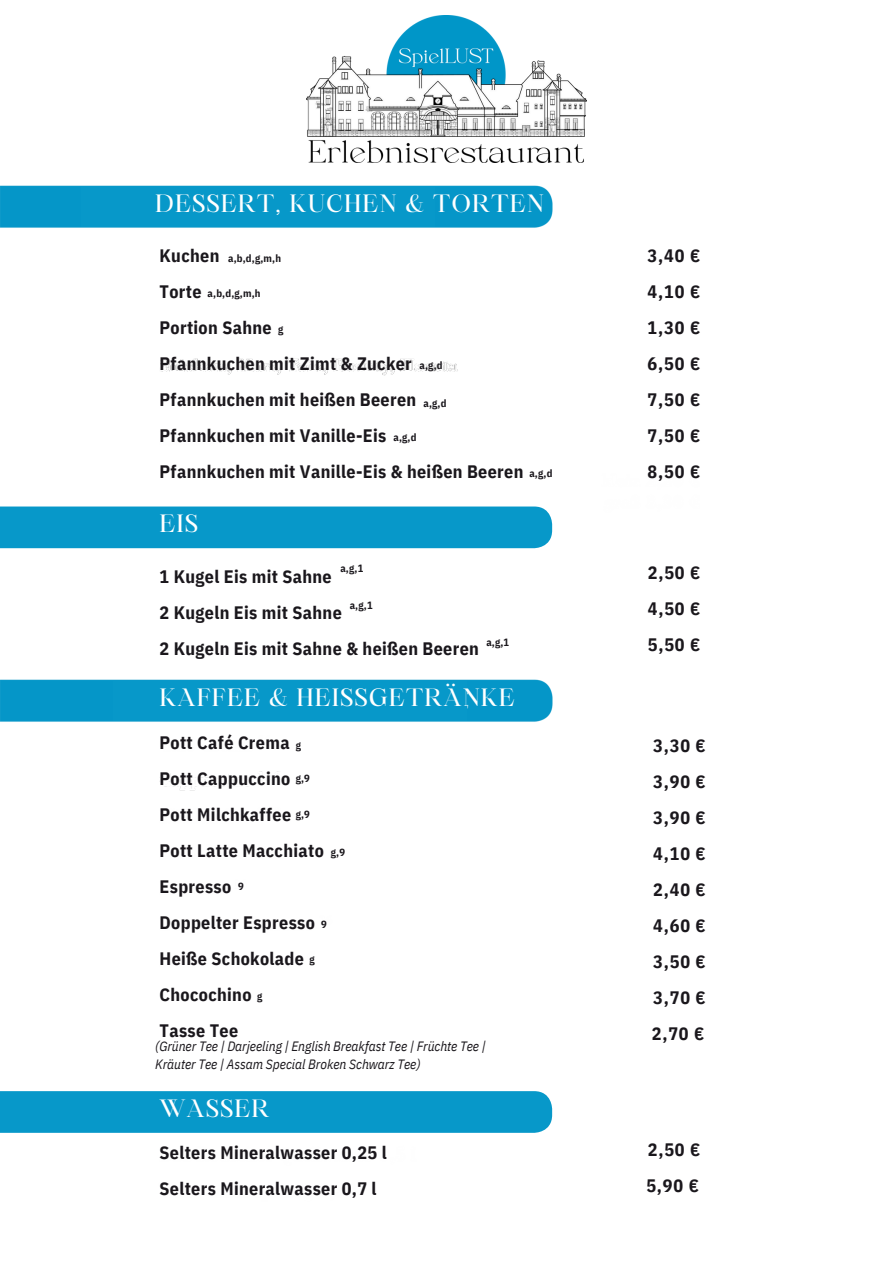
<style>
.page{position:relative;width:894px;height:1264px;background:#fff}
.page>*{position:absolute;margin:0;border:0;box-sizing:border-box;transform-origin:0 0}
.t1{font:24px "Maharlika";letter-spacing:.04em;color:#fff}
.t2{font:700 18px/36px "IBM Plex Sans Cond";letter-spacing:.02em;color:#1a171c}
.t3{font:italic 13.5px/18px "IBM Plex Sans Cond";letter-spacing:-.005em;color:#1a171c}
.t4{font:700 10.5px "IBM Plex Sans Cond";color:#1a171c}
</style>
<div class="page">
<img style="left:160px;top:358px;width:298px;height:18px">
<svg style="left:0;top:1091px;width:552px;height:41px;background:#0c9aca"></svg>
<img style="left:0;top:185px;width:553px;height:43px">
<img style="left:0;top:679px;width:553px;height:43px">
<div style="left:81px;top:187px;width:353px;height:39px;background:#0798c9"></div>
<div style="left:113px;top:681px;width:354px;height:40px;background:#0798c9"></div>
<div style="left:69px;top:1092px;width:354px;height:39px;background:#0798c9"></div>
<img style="left:306px;top:15px;width:280px;height:148px">
<svg style="left:0;top:506px;width:552px;height:42px;background:#119ccb"></svg>
<div style="left:69px;top:507px;width:354px;height:40px;background:#0798c9"></div>
<p class="t1" style="left:155px;top:194px;width:390px">DESSERT, KUCHEN &amp; TORTEN</p>
<p class="t2" style="left:159px;top:237px;width:365px">Kuchen<br>Torte<br>Portion Sahne<br>Pfannkuchen mit Zimt &amp; Zucker<br>Pfannkuchen mit heißen Beeren<br>Pfannkuchen mit Vanille-Eis<br>Pfannkuchen mit Vanille-Eis &amp; heißen Beeren</p>
<p class="t2" style="left:647px;top:237px;width:54px;text-align:justify">3,40 € 4,10 € 1,30 € 6,50 € 7,50 € 7,50 € 8,50 €</p>
<p class="t4" style="left:228px;top:251px;width:54px">a,b,d,g,m,h</p>
<p class="t4" style="left:207px;top:286px;width:54px">a,b,d,g,m,h</p>
<h2 class="t4" style="left:278px;top:322px;width:7px">g</h2>
<p class="t4" style="left:419px;top:358px;width:25px">a,g,d</p>
<p class="t4" style="left:423px;top:396px;width:25px">a,g,d</p>
<p class="t4" style="left:393px;top:430px;width:25px">a,g,d</p>
<p class="t4" style="left:529px;top:466px;width:25px">a,g,d</p>
<h4 class="t1" style="left:159px;top:514px;width:40px">EIS</h4>
<h2 class="t4" style="left:340px;top:561px;width:24px">a,g,1</h2>
<p class="t4" style="left:349px;top:598px;width:24px">a,g,1</p>
<p class="t2" style="left:159px;top:558px;width:321px">1 Kugel Eis mit Sahne<br>2 Kugeln Eis mit Sahne<br>2 Kugeln Eis mit Sahne &amp; heißen Beeren</p>
<p class="t2" style="left:647px;top:554px;width:54px;text-align:justify">2,50 € 4,50 € 5,50 €</p>
<h1 class="t4" style="left:486px;top:635px;width:24px">a,g,1</h1>
<h1 class="t1" style="left:159px;top:688px;width:356px">KAFFEE &amp; HEISSGETRÄNKE</h1>
<p class="t2" style="left:159px;top:724px;width:166px">Pott Café Crema<br>Pott Cappuccino<br>Pott Milchkaffee<br>Pott Latte Macchiato<br>Espresso<br>Doppelter Espresso<br>Heiße Schokolade<br>Chocochino<br>Tasse Tee</p>
<p class="t4" style="left:295px;top:738px;width:7px">g</p>
<p class="t4" style="left:295px;top:771px;width:16px">g,9</p>
<p class="t4" style="left:295px;top:807px;width:16px">g,9</p>
<p class="t4" style="left:331px;top:845px;width:16px">g,9</p>
<p class="t4" style="left:238px;top:878px;width:7px">9</p>
<p class="t4" style="left:321px;top:917px;width:7px">9</p>
<p class="t4" style="left:309px;top:952px;width:7px">g</p>
<p class="t4" style="left:257px;top:989px;width:7px">g</p>
<h2 class="t3" style="left:155px;top:1037px;width:332px">(Grüner Tee | Darjeeling | English Breakfast Tee | Früchte Tee |<br>Kräuter Tee | Assam Special Broken Schwarz Tee)</h2>
<h2 class="t1" style="left:159px;top:1098px;width:111px">WASSER</h2>
<p class="t2" style="left:159px;top:1134px;width:228px">Selters Mineralwasser 0,25 l<br>Selters Mineralwasser 0,7 l</p>
<p class="t2" style="left:651px;top:727px;width:55px;text-align:justify">3,30 € 3,90 € 3,90 € 4,10 € 2,40 € 4,60 € 3,50 € 3,70 € 2,70 €</p>
<h1 class="t2" style="left:646px;top:1131px;width:55px">2,50 €<br>5,90 €</h1>
</div>
